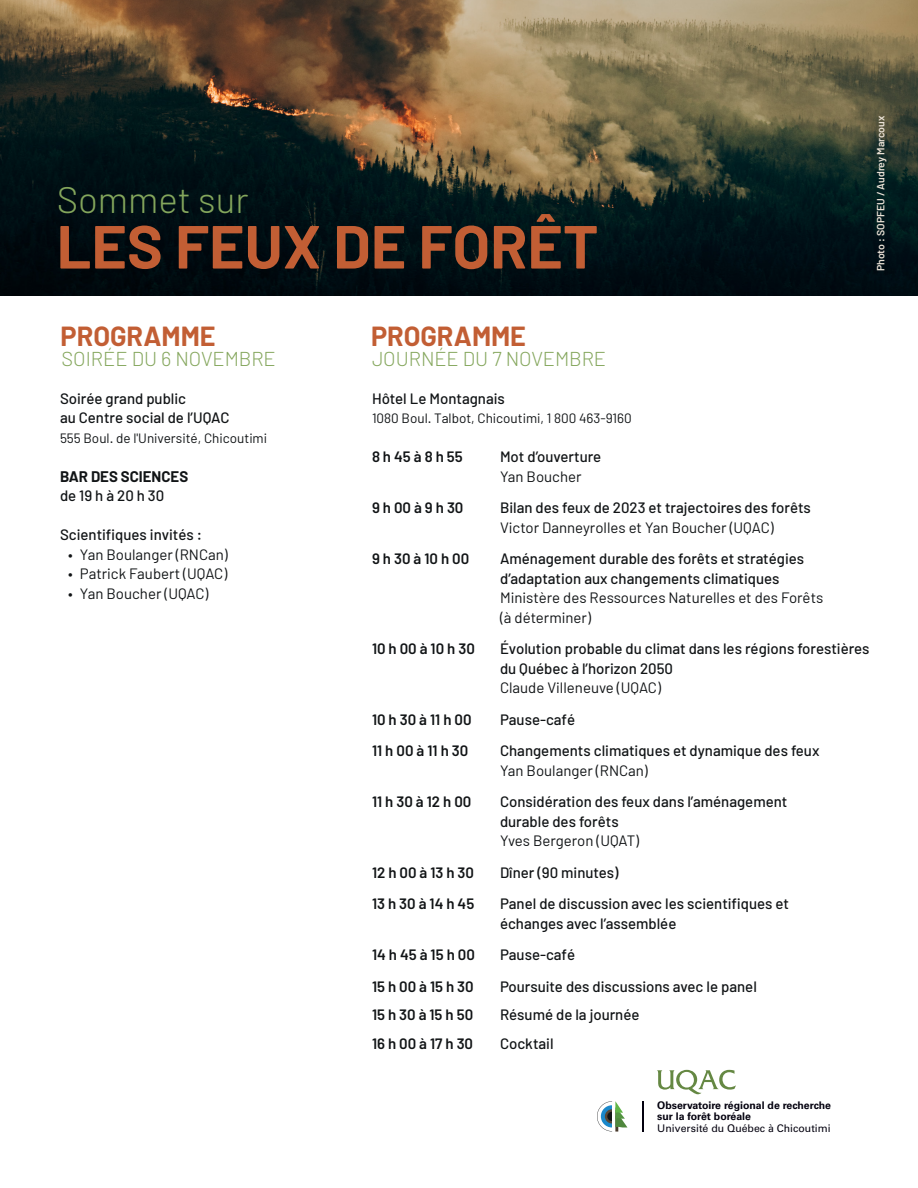
<style>
.page{position:relative;width:918px;height:1188px;background:#fff}
.page>*{position:absolute;margin:0;border:0;box-sizing:border-box;transform-origin:0 0}
.t1{font:700 60.75px "Barlow";color:#c25e34}
.t2{font:300 36.6px "Barlow";color:#84a65c}
.t3{font:700 27px "Barlow";color:#c25e34}
.t4{font:300 20.1px "Barlow";color:#84a65c}
.t5{font:500 15px/19.5px "Barlow";color:#111416}
.t6{font:15px/19.5px "Barlow";color:#111416}
.t7{font:600 15px "Barlow";color:#111416}
.t8{font:700 15px "Barlow";color:#111416}
.t9{font:13.5px "Barlow";color:#111416}
.t10{font:700 10.5px/11.4px "Univers LT Std";color:#03000e}
.t11{font:10.5px "Univers LT Std";color:#03000e}
.t12{font:600 10.5px "Barlow";color:#ece3d7}
</style>
<div class="page">
<img style="left:0;top:0;width:918px;height:296px">
<svg style="left:657px;top:1070px;width:79px;height:24px"></svg>
<hr style="left:642px;top:1101px;width:1px;height:31px;background:#03000e">
<svg style="left:597px;top:1101px;width:30px;height:31px"></svg>
<h2 class="t2" style="left:57px;top:177px;width:193px">Sommet sur</h2>
<h1 class="t1" style="left:57px;top:209px;width:543px">LES FEUX DE FORÊT</h1>
<p class="t12" style="left:874px;top:271px;width:157px;rotate:-90deg">Photo : SOPFEU / Audrey Marcoux</p>
<h3 class="t3" style="left:61px;top:319px;width:156px">PROGRAMME</h3>
<h3 class="t4" style="left:62px;top:346px;width:216px">SOIRÉE DU 6 NOVEMBRE</h3>
<p class="t5" style="left:60px;top:388px;width:171px">Soirée grand public<br>au Centre social de l’UQAC</p>
<p class="t9" style="left:60px;top:430px;width:209px">555 Boul. de l'Université, Chicoutimi</p>
<p class="t8" style="left:60px;top:467px;width:130px">BAR DES SCIENCES</p>
<p class="t5" style="left:60px;top:486px;width:106px">de 19 h à 20 h 30</p>
<p class="t5" style="left:60px;top:525px;width:143px">Scientifiques invités :</p>
<p class="t6" style="left:68px;top:544px;width:161px">• Yan Boulanger (RNCan)</p>
<p class="t6" style="left:68px;top:564px;width:161px">• Patrick Faubert (UQAC)</p>
<p class="t6" style="left:68px;top:583px;width:142px">• Yan Boucher (UQAC)</p>
<h3 class="t3" style="left:371px;top:319px;width:156px">PROGRAMME</h3>
<h3 class="t4" style="left:372px;top:346px;width:236px">JOURNÉE DU 7 NOVEMBRE</h3>
<p class="t5" style="left:372px;top:388px;width:134px">Hôtel Le Montagnais</p>
<p class="t9" style="left:372px;top:410px;width:261px">1080 Boul. Talbot, Chicoutimi, 1 800 463-9160</p>
<p class="t7" style="left:372px;top:448px;width:92px">8 h 45 à 8 h 55</p>
<p class="t5" style="left:500px;top:447px;width:103px">Mot d’ouverture</p>
<p class="t6" style="left:500px;top:466px;width:83px">Yan Boucher</p>
<p class="t7" style="left:372px;top:499px;width:93px">9 h 00 à 9 h 30</p>
<p class="t5" style="left:500px;top:498px;width:312px">Bilan des feux de 2023 et trajectoires des forêts</p>
<p class="t6" style="left:500px;top:517px;width:275px">Victor Danneyrolles et Yan Boucher (UQAC)</p>
<p class="t7" style="left:372px;top:550px;width:99px">9 h 30 à 10 h 00</p>
<p class="t5" style="left:500px;top:549px;width:306px">Aménagement durable des forêts et stratégies d’adaptation aux changements climatiques</p>
<p class="t6" style="left:500px;top:588px;width:325px">Ministère des Ressources Naturelles et des Forêts (à déterminer)</p>
<p class="t7" style="left:372px;top:640px;width:104px">10 h 00 à 10 h 30</p>
<p class="t5" style="left:500px;top:639px;width:371px">Évolution probable du climat dans les régions forestières du Québec à l’horizon 2050</p>
<p class="t6" style="left:500px;top:678px;width:162px">Claude Villeneuve (UQAC)</p>
<p class="t7" style="left:372px;top:710px;width:101px">10 h 30 à 11 h 00</p>
<p class="t5" style="left:500px;top:709px;width:77px">Pause-café</p>
<p class="t7" style="left:372px;top:742px;width:98px">11 h 00 à 11 h 30</p>
<p class="t5" style="left:500px;top:741px;width:321px">Changements climatiques et dynamique des feux</p>
<p class="t6" style="left:500px;top:760px;width:149px">Yan Boulanger (RNCan)</p>
<p class="t7" style="left:372px;top:793px;width:101px">11 h 30 à 12 h 00</p>
<p class="t5" style="left:500px;top:792px;width:289px">Considération des feux dans l’aménagement durable des forêts</p>
<p class="t6" style="left:500px;top:831px;width:141px">Yves Bergeron (UQAT)</p>
<p class="t7" style="left:372px;top:863px;width:104px">12 h 00 à 13 h 30</p>
<p class="t5" style="left:500px;top:862px;width:120px">Dîner (90 minutes)</p>
<p class="t7" style="left:372px;top:895px;width:104px">13 h 30 à 14 h 45</p>
<p class="t5" style="left:500px;top:894px;width:291px">Panel de discussion avec les scientifiques et échanges avec l’assemblée</p>
<p class="t7" style="left:372px;top:946px;width:104px">14 h 45 à 15 h 00</p>
<p class="t5" style="left:500px;top:945px;width:77px">Pause-café</p>
<p class="t7" style="left:372px;top:977px;width:103px">15 h 00 à 15 h 30</p>
<p class="t5" style="left:500px;top:976px;width:258px">Poursuite des discussions avec le panel</p>
<p class="t7" style="left:372px;top:1006px;width:103px">15 h 30 à 15 h 50</p>
<p class="t5" style="left:500px;top:1005px;width:141px">Résumé de la journée</p>
<p class="t7" style="left:372px;top:1034px;width:103px">16 h 00 à 17 h 30</p>
<p class="t5" style="left:500px;top:1033px;width:55px">Cocktail</p>
<p class="t10" style="left:657px;top:1099px;width:175px">Observatoire régional de recherche sur la forêt boréale</p>
<p class="t11" style="left:657px;top:1122px;width:175px">Université du Québec à Chicoutimi</p>
</div>
